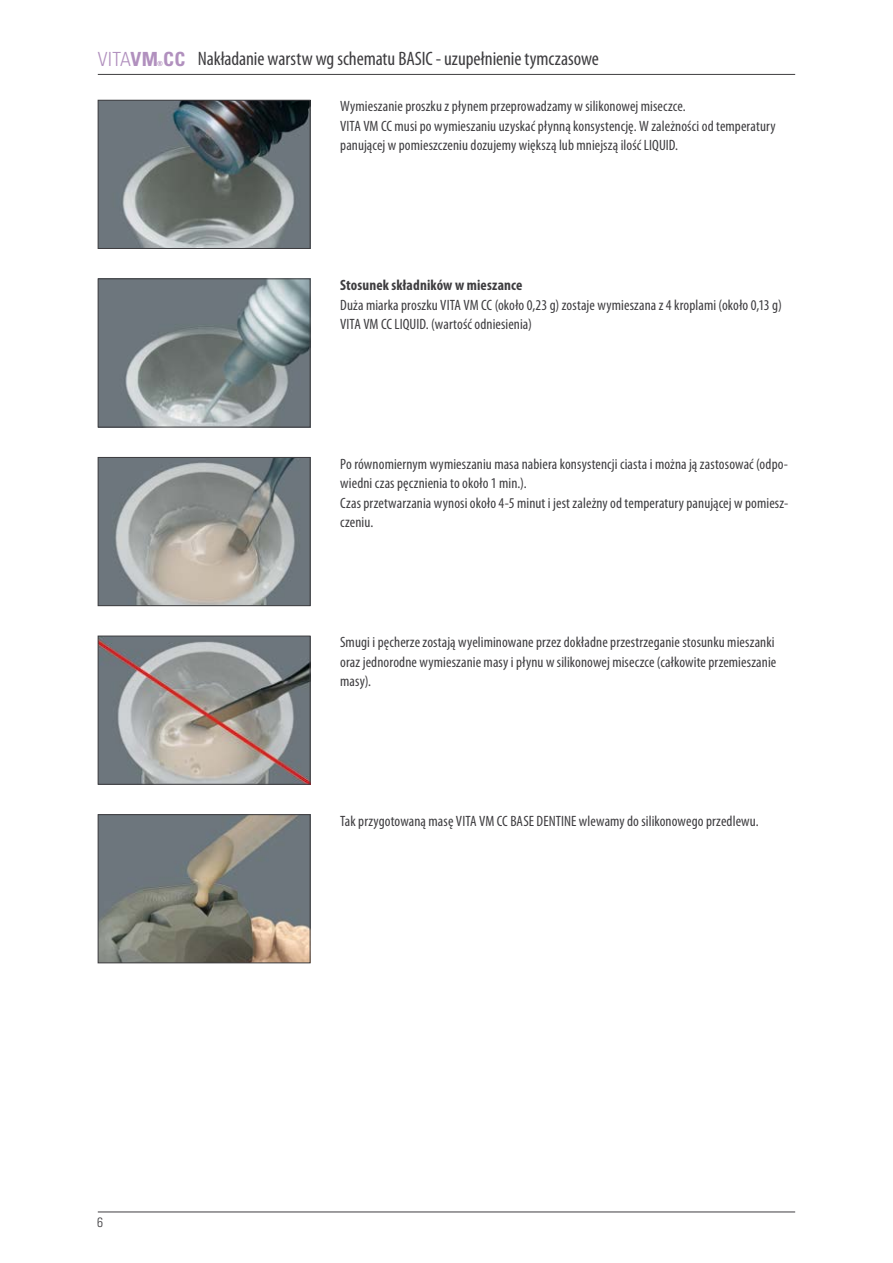
<style>
.page{position:relative;width:893px;height:1263px;background:#fff}
.page>*{position:absolute;margin:0;border:0;box-sizing:border-box;transform-origin:0 0}
.t1{font:condensed 19.5px "Myriad Pro";letter-spacing:-.005em;color:#3e3d40}
.t2{font:300 condensed 19.5px "Univers LT";color:#b190be}
.t3{font:condensed 15px/19.5px "Myriad Pro";letter-spacing:.005em;color:#3e3d40}
.t4{font:700 condensed 15px "Myriad Pro";letter-spacing:.01em;color:#3e3d40}
.t5{font:300 condensed 13.5px "Univers LT";color:#3e3d40}
.t6{font:700 condensed 7.05px "Univers LT";color:#b190be}
.s1{font-weight:700}
</style>
<div class="page">
<hr style="left:98px;top:74px;width:697px;height:1px;background:#3e3d40">
<hr style="left:98px;top:1212px;width:697px;height:1px;background:#3e3d40">
<img style="left:100px;top:102px;width:208px;height:145px">
<div style="left:98px;top:100px;width:212px;height:149px;border:1px solid #3e3d40"></div>
<img style="left:100px;top:459px;width:208px;height:145px">
<div style="left:98px;top:457px;width:212px;height:149px;border:1px solid #3e3d40"></div>
<img style="left:100px;top:638px;width:208px;height:144px">
<div style="left:98px;top:636px;width:212px;height:148px;border:1px solid #3e3d40"></div>
<img style="left:100px;top:816px;width:208px;height:145px">
<div style="left:98px;top:814px;width:212px;height:149px;border:1px solid #3e3d40"></div>
<img style="left:100px;top:281px;width:208px;height:144px">
<div style="left:98px;top:279px;width:212px;height:148px;border:1px solid #3e3d40"></div>
<h1 class="t2" style="left:98px;top:47px;width:89px">VITA<span class="s1">VM CC</span></h1>
<p class="t6" style="left:157px;top:59px;width:7px">®</p>
<h1 class="t1" style="left:198px;top:48px;width:402px">Nakładanie warstw wg schematu BASIC - uzupełnienie tymczasowe</h1>
<p class="t3" style="left:340px;top:97px;width:437px">Wymieszanie proszku z płynem przeprowadzamy w silikonowej miseczce.<br>VITA VM CC musi po wymieszaniu uzyskać płynną konsystencję. W zależności od temperatury panującej w pomieszczeniu dozujemy większą lub mniejszą ilość LIQUID.</p>
<p class="t4" style="left:340px;top:277px;width:184px">Stosunek składników w mieszance</p>
<p class="t3" style="left:340px;top:295px;width:443px">Duża miarka proszku VITA VM CC (około 0,23 g) zostaje wymieszana z 4 kroplami (około 0,13 g)<br>VITA VM CC LIQUID. (wartość odniesienia)</p>
<p class="t3" style="left:340px;top:454px;width:450px">Po równomiernym wymieszaniu masa nabiera konsystencji ciasta i można ją zastosować (odpo&shy;wiedni czas pęcznienia to około 1 min.).<br>Czas przetwarzania wynosi około 4-5 minut i jest zależny od temperatury panującej w pomiesz&shy;czeniu.</p>
<p class="t3" style="left:340px;top:633px;width:438px;text-align:justify">Smugi i pęcherze zostają wyeliminowane przez dokładne przestrzeganie stosunku mieszanki oraz jednorodne wymieszanie masy i płynu w silikonowej miseczce (całkowite przemieszanie masy).</p>
<p class="t3" style="left:340px;top:811px;width:420px">Tak przygotowaną masę VITA VM CC BASE DENTINE wlewamy do silikonowego przedlewu.</p>
<p class="t5" style="left:97px;top:1214px;width:7px">6</p>
</div>
